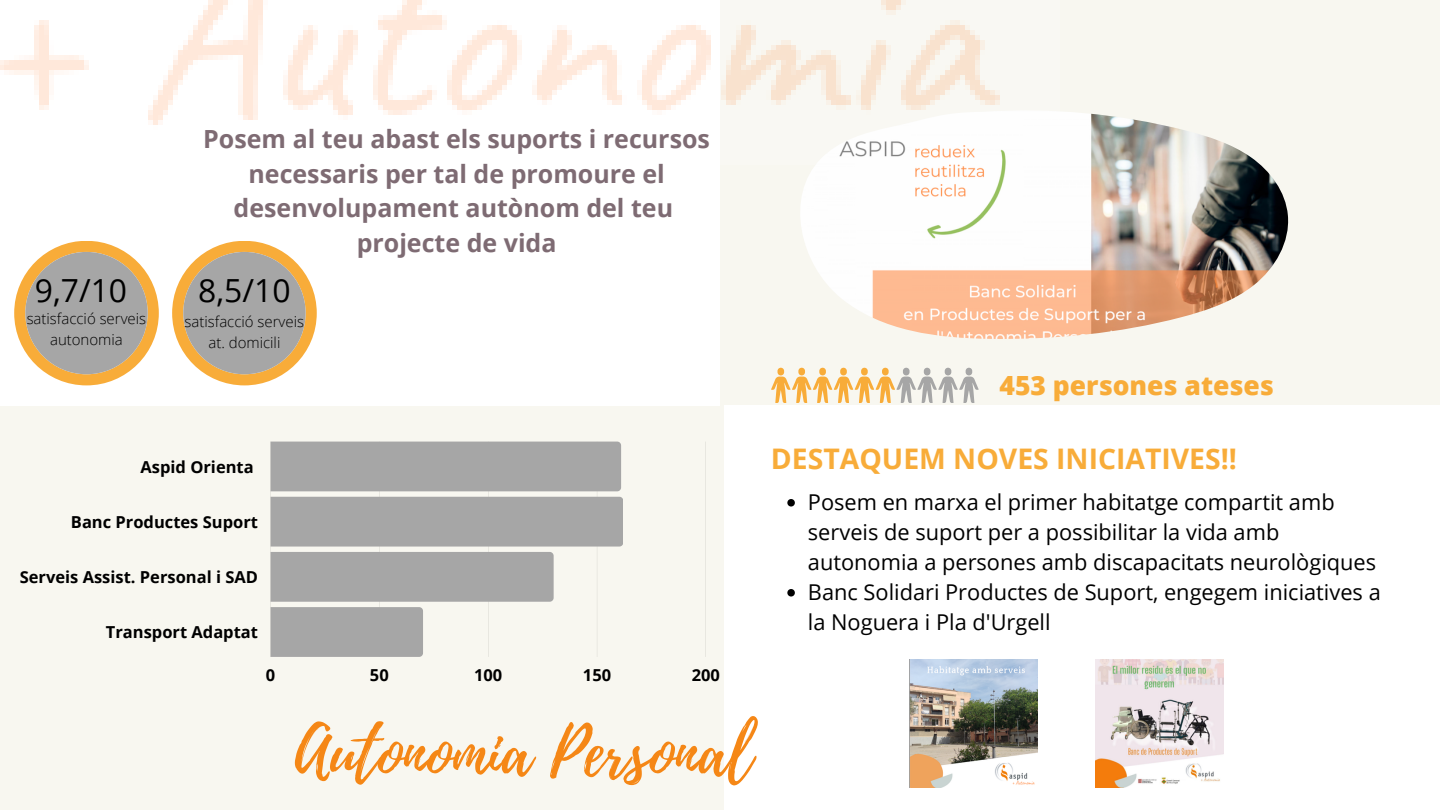
<style>
.page{position:relative;width:1440px;height:810px;background:#f8f7f0}
.page>*{position:absolute;margin:0;border:0;box-sizing:border-box;transform-origin:0 0}
.t1{font:67.3px "Playlist Script";color:#f58716}
.t2{font:31.9px "Open Sans";color:#000}
.t3{font:700 28.4px "Open Sans";color:#f8ac39}
.t4{font:800 26.4px "Open Sans";color:#f8ac39}
.t5{font:700 25px/34.5px "Open Sans";color:#7e6b73;text-align:center}
.t6{font:21.8px/30px "Open Sans";color:#000}
.t7{font:700 16.5px "Open Sans";color:#000}
.t8{font:300 15px/21px "Open Sans";color:#000;text-align:center}
</style>
<div class="page">
<div style="left:724px;top:405px;width:716px;height:405px;background:#fff"></div>
<div style="left:0;top:0;width:720px;height:405px;background:#fff"></div>
<img style="left:0;top:0;width:1000px;height:125px">
<svg style="left:270px;top:442px;width:436px;height:215px"></svg>
<div style="left:271px;top:442px;width:350px;height:49px;background:#a6a6a6"></div>
<svg style="left:271px;top:497px;width:352px;height:160px"></svg>
<svg style="left:771px;top:368px;width:82px;height:35px"></svg>
<svg style="left:897px;top:368px;width:82px;height:35px"></svg>
<svg style="left:14px;top:241px;width:145px;height:144px"></svg>
<div style="left:25px;top:252px;width:123px;height:122px;background:#a6a6a6;border-radius:50%"></div>
<svg style="left:172px;top:241px;width:145px;height:144px"></svg>
<div style="left:183px;top:252px;width:123px;height:122px;background:#a6a6a6;border-radius:50%"></div>
<img style="left:800px;top:110px;width:488px;height:229px">
<img style="left:910px;top:660px;width:127px;height:127px">
<img style="left:1095px;top:660px;width:129px;height:127px">
<svg style="left:787px;top:499px;width:8px;height:8px"></svg>
<svg style="left:787px;top:589px;width:8px;height:8px"></svg>
<p class="t2" style="left:35px;top:268px;width:94px">9,7/10</p>
<p class="t8" style="left:27px;top:308px;width:121px">satisfacció serveis autonomia</p>
<p class="t5" style="left:203px;top:121px;width:508px">Posem al teu abast els suports i recursos necessaris per tal de promoure el desenvolupament autònom del teu</p>
<p class="t5" style="left:357px;top:225px;width:201px">projecte de vida</p>
<p class="t2" style="left:198px;top:268px;width:94px">8,5/10</p>
<p class="t8" style="left:185px;top:311px;width:121px">satisfacció serveis at. domicili</p>
<p class="t4" style="left:1000px;top:367px;width:276px">453 persones ateses</p>
<p class="t7" style="left:141px;top:455px;width:115px">Aspid Orienta</p>
<p class="t7" style="left:71px;top:510px;width:189px">Banc Productes Suport</p>
<p class="t7" style="left:20px;top:565px;width:240px">Serveis Assist. Personal i SAD</p>
<p class="t7" style="left:106px;top:621px;width:154px">Transport Adaptat</p>
<p class="t7" style="left:266px;top:663px;width:11px">0</p>
<p class="t7" style="left:370px;top:663px;width:20px">50</p>
<p class="t7" style="left:474px;top:663px;width:30px">100</p>
<p class="t7" style="left:583px;top:663px;width:30px">150</p>
<p class="t7" style="left:692px;top:663px;width:30px">200</p>
<p class="t1" style="left:295px;top:705px;width:459px">Autonomia Personal</p>
<p class="t3" style="left:771px;top:439px;width:468px">DESTAQUEM NOVES INICIATIVES!!</p>
<p class="t6" style="left:808px;top:487px;width:570px">Posem en marxa el primer habitatge compartit amb serveis de suport per a possibilitar la vida amb autonomia a persones amb discapacitats neurològiques</p>
<p class="t6" style="left:808px;top:577px;width:574px">Banc Solidari Productes de Suport, engegem iniciatives a la Noguera i Pla d'Urgell</p>
</div>
